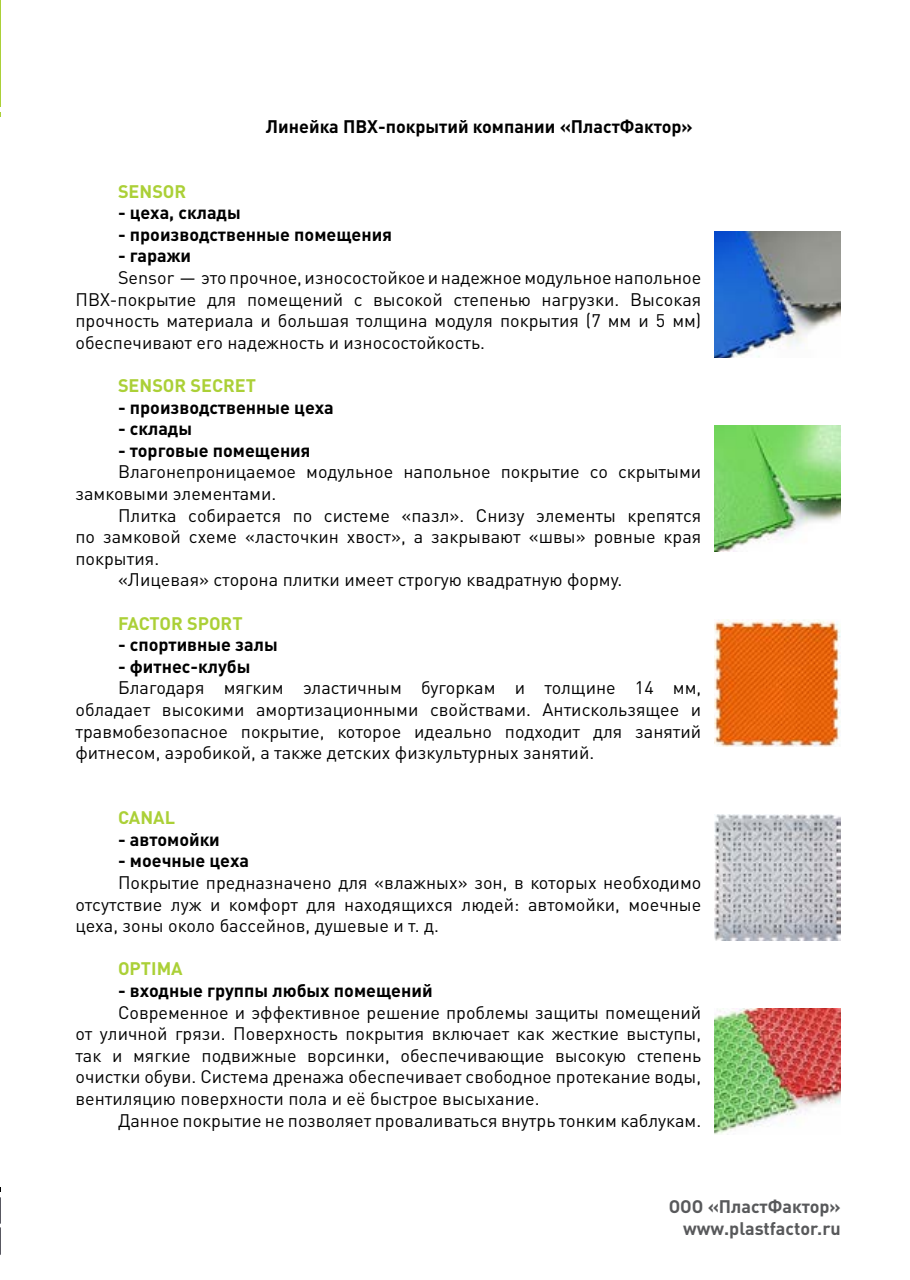
<style>
.page{position:relative;width:910px;height:1280px;background:#fff}
.page>*{position:absolute;margin:0;border:0;box-sizing:border-box;transform-origin:0 0}
.t1{font:18px/21.6px "DIN Pro";color:#000;text-align:justify}
.t2{font:700 18px "DIN Pro";color:#000}
.t3{font:700 18px "DIN Pro";color:#abd037}
.t4{font:700 18px/21.6px "DIN Pro";color:#58595b;text-align:right}
</style>
<div class="page">
<img style="left:714px;top:426px;width:126px;height:126px">
<img style="left:714px;top:620px;width:126px;height:126px">
<img style="left:714px;top:232px;width:126px;height:126px">
<img style="left:714px;top:814px;width:126px;height:126px">
<img style="left:714px;top:1008px;width:126px;height:126px">
<p class="t2" style="left:266px;top:114px;width:428px">Линейка ПВХ-покрытий компании «ПластФактор»</p>
<p class="t3" style="left:118px;top:179px;width:70px">SENSOR</p>
<p class="t2" style="left:118px;top:200px;width:124px">- цеха, склады</p>
<p class="t2" style="left:118px;top:222px;width:276px">- производственные помещения</p>
<p class="t2" style="left:118px;top:244px;width:75px">- гаражи</p>
<p class="t1" style="left:75px;top:266px;width:627px;text-indent:43px">Sensor — это прочное, износостойкое и надежное модульное напольное ПВХ-покрытие для помещений с высокой степенью нагрузки. Высокая прочность материала и большая толщина модуля покрытия (7 мм и 5 мм) обеспечивают его надежность и износостойкость.</p>
<p class="t3" style="left:118px;top:373px;width:140px">SENSOR SECRET</p>
<p class="t2" style="left:118px;top:395px;width:217px">- производственные цеха</p>
<p class="t2" style="left:118px;top:416px;width:76px">- склады</p>
<p class="t2" style="left:118px;top:438px;width:194px">- торговые помещения</p>
<p class="t1" style="left:75px;top:460px;width:627px;text-indent:43px">Влагонепроницаемое модульное напольное покрытие со скрытыми замковыми элементами.</p>
<p class="t1" style="left:118px;top:504px;width:585px">Плитка собирается по системе «пазл». Снизу элементы крепятся</p>
<p class="t1" style="left:75px;top:525px;width:627px">по замковой схеме «ласточкин хвост», а закрывают «швы» ровные края</p>
<p class="t1" style="left:75px;top:547px;width:85px">покрытия.</p>
<p class="t1" style="left:118px;top:568px;width:506px">«Лицевая» сторона плитки имеет строгую квадратную форму.</p>
<p class="t3" style="left:118px;top:611px;width:126px">FACTOR SPORT</p>
<p class="t2" style="left:118px;top:632px;width:161px">- спортивные залы</p>
<p class="t2" style="left:118px;top:654px;width:134px">- фитнес-клубы</p>
<p class="t1" style="left:75px;top:676px;width:627px;text-indent:43px">Благодаря мягким эластичным бугоркам и толщине 14 мм, обладает высокими амортизационными свойствами. Антискользящее и травмобезопасное покрытие, которое идеально подходит для занятий фитнесом, аэробикой, а также детских физкультурных занятий.</p>
<p class="t3" style="left:118px;top:805px;width:59px">CANAL</p>
<p class="t2" style="left:118px;top:827px;width:103px">- автомойки</p>
<p class="t2" style="left:118px;top:848px;width:133px">- моечные цеха</p>
<p class="t1" style="left:75px;top:871px;width:627px;text-indent:43px">Покрытие предназначено для «влажных» зон, в которых необходимо отсутствие луж и комфорт для находящихся людей: автомойки, моечные цеха, зоны около бассейнов, душевые и т. д.</p>
<p class="t3" style="left:118px;top:956px;width:66px">OPTIMA</p>
<p class="t2" style="left:118px;top:978px;width:316px">- входные группы любых помещений</p>
<p class="t1" style="left:75px;top:1000px;width:627px;text-indent:43px">Современное и эффективное решение проблемы защиты помещений от уличной грязи. Поверхность покрытия включает как жесткие выступы, так и мягкие подвижные ворсинки, обеспечивающие высокую степень очистки обуви. Система дренажа обеспечивает свободное протекание воды, вентиляцию поверхности пола и её быстрое высыхание.</p>
<p class="t1" style="left:118px;top:1108px;width:585px">Данное покрытие не позволяет проваливаться внутрь тонким каблукам.</p>
<p class="t4" style="left:669px;top:1195px;width:174px">ООО «ПластФактор» www.plastfactor.ru</p>
</div>
